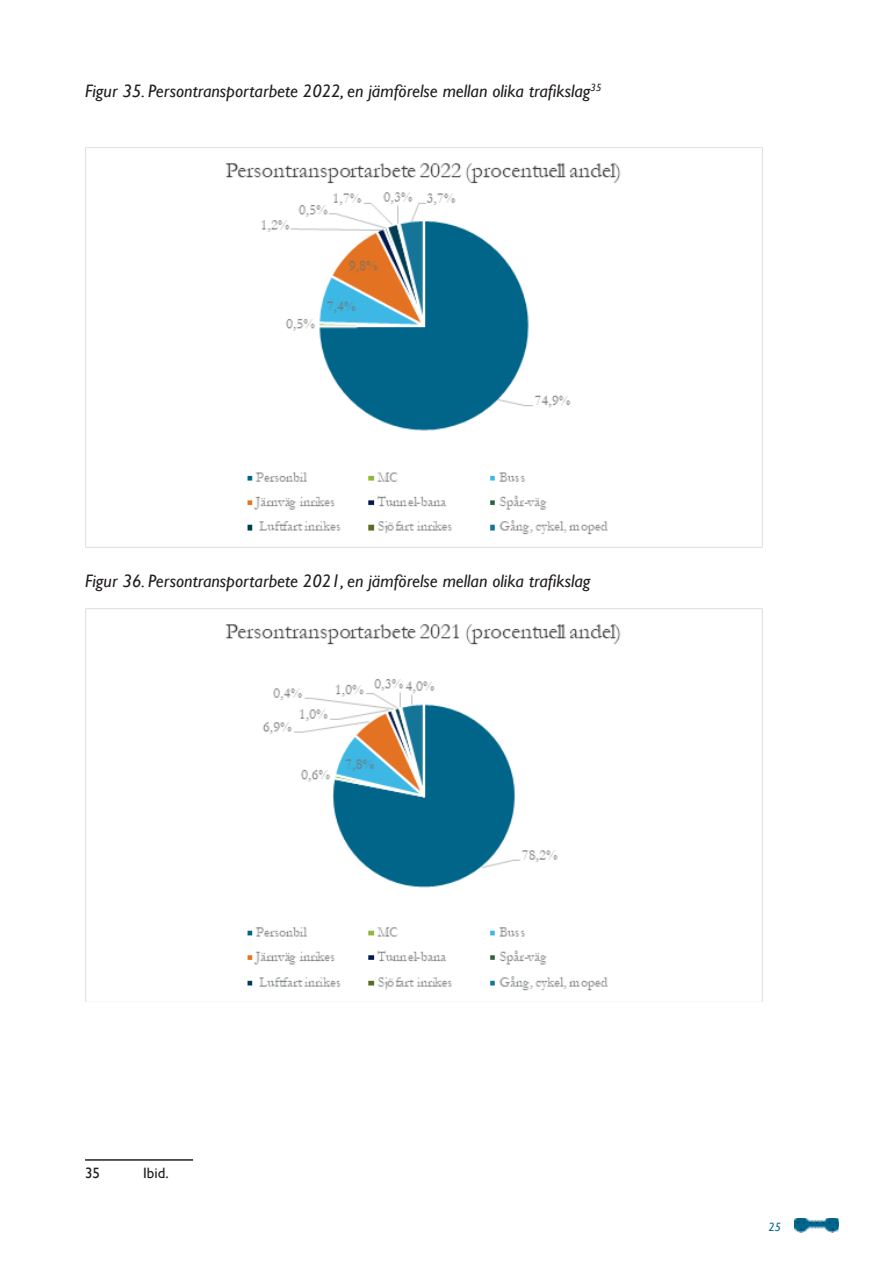
<style>
.page{position:relative;width:893px;height:1263px;background:#fff}
.page>*{position:absolute;margin:0;border:0;box-sizing:border-box;transform-origin:0 0}
.Heading_3{font:italic 18px "Gill Sans";color:#231f20}
.t1{font:15px "Gill Sans";color:#231f20}
.t2{font:italic 12px "Gill Sans";color:#00688c}
</style>
<div class="page">
<img style="left:795px;top:1218px;width:44px;height:14px">
<img style="left:86px;top:147px;width:676px;height:400px">
<img style="left:86px;top:609px;width:676px;height:393px">
<hr style="left:85px;top:1159px;width:108px;height:2px;background:#231f20">
<p class="Heading_3" style="left:85px;top:81px;width:518px">Figur 35. Persontransportarbete 2022, en jämförelse mellan olika trafikslag<sup>35</sup></p>
<p class="Heading_3" style="left:85px;top:570px;width:507px">Figur 36. Persontransportarbete 2021, en jämförelse mellan olika trafikslag</p>
<p class="t1" style="left:85px;top:1164px;width:16px">35</p>
<p class="t1" style="left:143px;top:1164px;width:27px">Ibid.</p>
<p class="t2" style="left:769px;top:1220px;width:14px">25</p>
</div>
